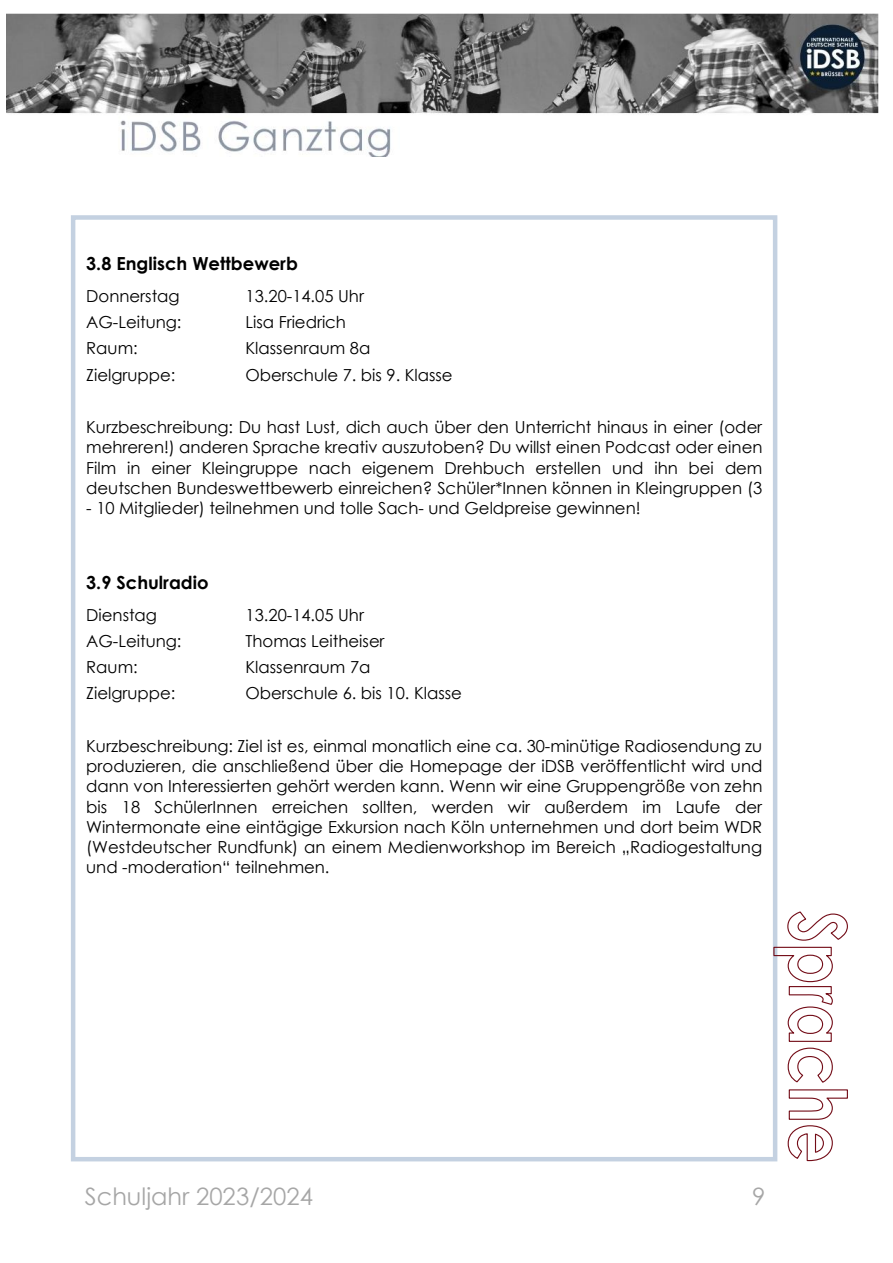
<style>
.page{position:relative;width:893px;height:1263px;background:#fff}
.page>*{position:absolute;margin:0;border:0;box-sizing:border-box;transform-origin:0 0}
.t1{font:24px "Century Gothic";color:#a6a6a6}
.t2{font:700 18px "Century Gothic";color:#000}
.t3{font:16.5px/20.2px "Century Gothic";color:#000;text-align:justify}
</style>
<div class="page">
<img style="left:6px;top:14px;width:873px;height:142px">
<div style="left:71px;top:215px;width:706px;height:946px;border:4px solid #c4d1e1"></div>
<svg style="left:773px;top:911px;width:75px;height:251px"></svg>
<h2 class="t2" style="left:86px;top:252px;width:213px">3.8 Englisch Wettbewerb</h2>
<p class="t3" style="left:86px;top:285px;width:95px">Donnerstag</p>
<p class="t3" style="left:246px;top:285px;width:120px">13.20-14.05 Uhr</p>
<p class="t3" style="left:86px;top:311px;width:97px">AG-Leitung:</p>
<p class="t3" style="left:246px;top:311px;width:102px">Lisa Friedrich</p>
<p class="t3" style="left:86px;top:338px;width:53px">Raum:</p>
<p class="t3" style="left:246px;top:338px;width:126px">Klassenraum 8a</p>
<p class="t3" style="left:86px;top:364px;width:91px">Zielgruppe:</p>
<p class="t3" style="left:246px;top:364px;width:209px">Oberschule 7. bis 9. Klasse</p>
<p class="t3" style="left:86px;top:416px;width:678px">Kurzbeschreibung: Du hast Lust, dich auch über den Unterricht hinaus in einer (oder mehreren!) anderen Sprache kreativ auszutoben? Du willst einen Podcast oder einen Film in einer Kleingruppe nach eigenem Drehbuch erstellen und ihn bei dem deutschen Bundeswettbewerb einreichen? Schüler*Innen können in Kleingruppen (3</p>
<p class="t3" style="left:86px;top:497px;width:556px">- 10 Mitglieder) teilnehmen und tolle Sach- und Geldpreise gewinnen!</p>
<h2 class="t2" style="left:86px;top:571px;width:124px">3.9 Schulradio</h2>
<p class="t3" style="left:86px;top:604px;width:72px">Dienstag</p>
<p class="t3" style="left:246px;top:604px;width:120px">13.20-14.05 Uhr</p>
<p class="t3" style="left:86px;top:630px;width:97px">AG-Leitung:</p>
<p class="t3" style="left:246px;top:630px;width:141px">Thomas Leitheiser</p>
<p class="t3" style="left:86px;top:656px;width:53px">Raum:</p>
<p class="t3" style="left:246px;top:656px;width:126px">Klassenraum 7a</p>
<p class="t3" style="left:86px;top:683px;width:91px">Zielgruppe:</p>
<p class="t3" style="left:246px;top:683px;width:218px">Oberschule 6. bis 10. Klasse</p>
<p class="t3" style="left:86px;top:735px;width:678px">Kurzbeschreibung: Ziel ist es, einmal monatlich eine ca. 30-minütige Radiosendung zu produzieren, die anschließend über die Homepage der iDSB veröffentlicht wird und dann von Interessierten gehört werden kann. Wenn wir eine Gruppengröße von zehn bis 18 SchülerInnen erreichen sollten, werden wir außerdem im Laufe der Wintermonate eine eintägige Exkursion nach Köln unternehmen und dort beim WDR (Westdeutscher Rundfunk) an einem Medienworkshop im Bereich „Radiogestaltung und -moderation“ teilnehmen.</p>
<h1 class="t1" style="left:85px;top:1180px;width:230px">Schuljahr 2023/2024</h1>
<h1 class="t1" style="left:752px;top:1180px;width:15px">9</h1>
</div>
